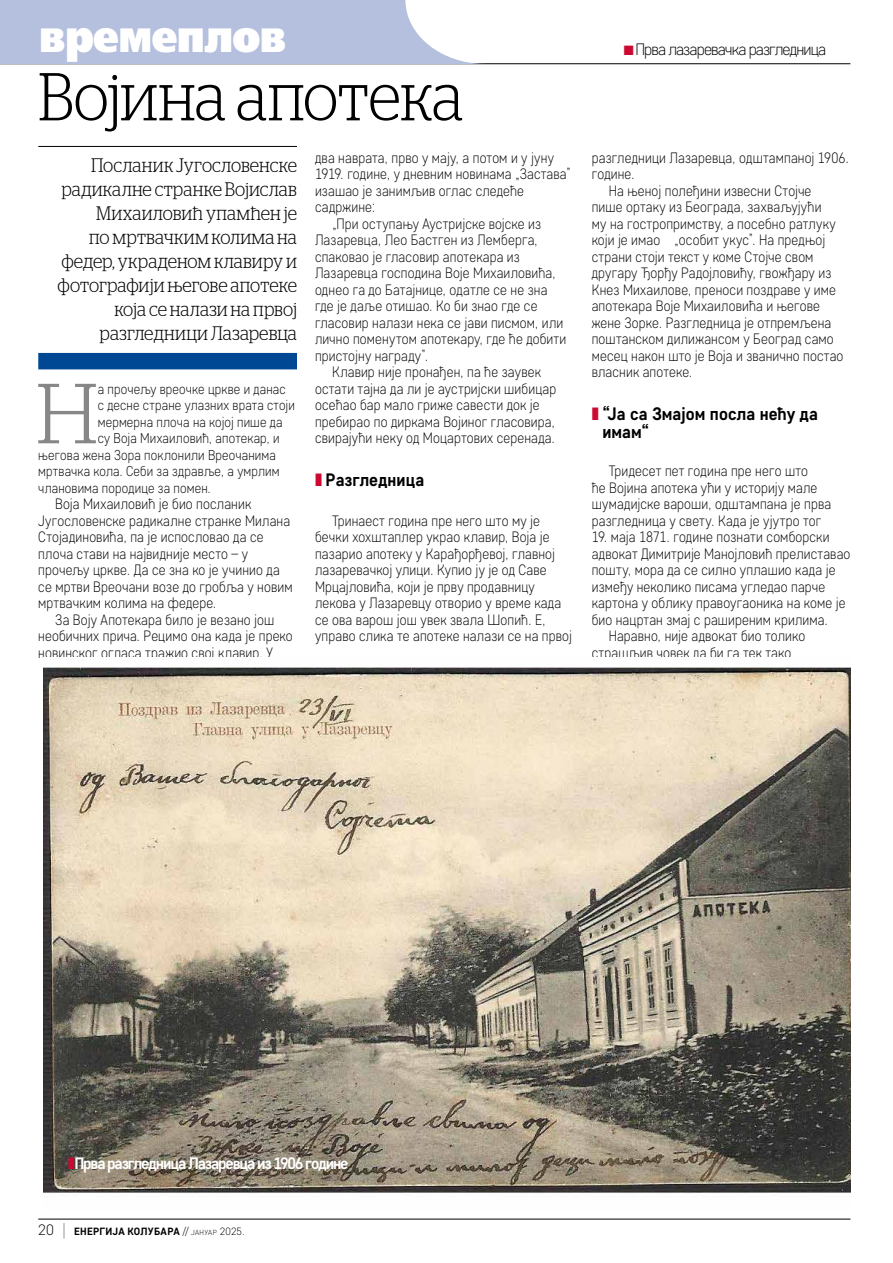
<style>
.page{position:relative;width:893px;height:1263px;background:#fff}
.page>*{position:absolute;margin:0;border:0;box-sizing:border-box;transform-origin:0 0}
.t1{font:300 84.9px "Stag LC";color:#878787}
.t2{font:300 67.5px "Stag LC";letter-spacing:-.005em;color:#000;scale:.9 1}
.t3{font:45px "Free Set Extra Bold C";letter-spacing:-.015em;color:#fff;scale:.9 1}
.t4{font:300 19.5px/24px "Stag LC";letter-spacing:.005em;color:#000;text-align:right;scale:.9 1}
.t5{font:700 18px/18px "Core Sans D55";color:#000;scale:.95 1}
.t6{font:700 16.5px "Core Sans D55";letter-spacing:-.07em;color:#fff}
.t7{font:300 16.5px "Core Sans D25";letter-spacing:-.05em;color:#000}
.t8{font:300 15px/16.5px "Core Sans D25";letter-spacing:.01em;color:#000;scale:.9 1}
.t9{font:300 14.25px "Core Sans D25";letter-spacing:.015em;color:#000;scale:.9 1}
.t10{font:700 10.5px "Core Sans D55";letter-spacing:.02em;color:#000}
.s1{color:#cc0931}
.s2{font-family:"Core Sans D25";font-weight:300;font-size:15px}
.s3{font-family:"Core Sans D15";font-weight:100;font-size:18px}
.s4{font-family:"Core Sans D25";font-weight:300}
.s5{font-family:"Core Sans D25";font-weight:300;font-size:7.35px}
</style>
<div class="page">
<hr style="left:38px;top:1219px;width:812px;height:1px;background:#000">
<hr style="left:0;top:63px;width:850px;height:1px;background:#000">
<hr style="left:38px;top:146px;width:259px;height:1px;background:#000">
<div style="left:38px;top:353px;width:259px;height:16px;background:#004893"></div>
<img style="left:44px;top:667px;width:806px;height:526px">
<svg style="left:0;top:0;width:486px;height:64px;background:#bec8e2"></svg>
<h3 class="t3" style="left:39px;top:10px;width:276px">времеплов</h3>
<h2 class="t2" style="left:38px;top:47px;width:474px">Војина апотека</h2>
<h3 class="t4" style="left:58px;top:151px;width:268px">Посланик Југословенске радикалне странке Војислав<br>Михаиловић упамћен је<br>по мртвачким колима на федер, украденом клавиру и фотографији његове апотеке која се налази на првој разгледници Лазаревца</h3>
<h1 class="t1" style="left:36px;top:352px;width:63px">Н</h1>
<p class="t9" style="left:98px;top:380px;width:210px">а прочељу вреочке цркве и данас</p>
<p class="t9" style="left:98px;top:396px;width:220px">с десне стране улазних врата стоји</p>
<p class="t9" style="left:98px;top:413px;width:207px">мермерна плоча на којој пише да</p>
<p class="t9" style="left:98px;top:429px;width:203px">су Воја Михаиловић, апотекар, и</p>
<p class="t9" style="left:38px;top:446px;width:266px">његова жена Зора поклонили Вреочанима</p>
<p class="t9" style="left:38px;top:462px;width:270px">мртвачка кола. Себи за здравље, а умрлим</p>
<p class="t9" style="left:38px;top:479px;width:193px">члановима породице за помен.</p>
<p class="t8" style="left:38px;top:495px;width:284px;text-indent:17px">Воја Михаиловић је био посланик Југословенске радикалне странке Милана Стојадиновића, па је испословао да се плоча стави на највидније место – у прочељу цркве. Да се зна ко је учинио да се мртви Вреочани возе до гробља у новим мртвачким колима на федере.</p>
<p class="t8" style="left:38px;top:611px;width:284px;text-indent:17px">За Воју Апотекара било је везано још необичних прича. Рецимо она када је преко новинског огласа тражио свој клавир. У</p>
<p class="t8" style="left:315px;top:149px;width:267px">два наврата, прво у мају, а потом и у јуну</p>
<p class="t8" style="left:315px;top:165px;width:286px">1919. године, у дневним новинама „Застава”</p>
<p class="t8" style="left:315px;top:182px;width:234px">изашао је занимљив оглас следеће</p>
<p class="t8" style="left:315px;top:198px;width:68px">садржине:</p>
<p class="t8" style="left:332px;top:215px;width:234px">„При оступању Аустријске војске из</p>
<p class="t8" style="left:315px;top:231px;width:249px">Лазаревца, Лео Бастген из Лемберга,</p>
<p class="t8" style="left:315px;top:248px;width:229px">спаковао је гласовир апотекара из</p>
<p class="t8" style="left:315px;top:264px;width:269px">Лазаревца господина Воје Михаиловића,</p>
<p class="t8" style="left:315px;top:281px;width:260px">однео га до Батајнице, одатле се не зна</p>
<p class="t8" style="left:315px;top:297px;width:249px">где је даље отишао. Ко би знао где се</p>
<p class="t8" style="left:315px;top:314px;width:277px">гласовир налази нека се јави писмом, или</p>
<p class="t8" style="left:315px;top:330px;width:281px">лично поменутом апотекару, где ће добити</p>
<p class="t8" style="left:315px;top:347px;width:127px">пристојну награду”.</p>
<p class="t8" style="left:332px;top:363px;width:234px">Клавир није пронађен, па ће заувек</p>
<p class="t8" style="left:315px;top:380px;width:269px">остати тајна да ли је аустријски шибицар</p>
<p class="t8" style="left:315px;top:396px;width:251px">осећао бар мало гриже савести док је</p>
<p class="t8" style="left:315px;top:413px;width:268px">пребирао по диркама Војиног гласовира,</p>
<p class="t8" style="left:315px;top:429px;width:268px">свирајући неку од Моцартових серенада.</p>
<p class="t5" style="left:315px;top:470px;width:116px"><span class="s1">❚</span> Разгледница</p>
<p class="t8" style="left:315px;top:512px;width:287px;text-indent:17px">Тринаест година пре него што му је бечки хохштаплер украо клавир, Воја је пазарио апотеку у Карађорђевој, главној лазаревачкој улици. Купио ју је од Саве Мрцајловића, који је прву продавницу лекова у Лазаревцу отворио у време када се ова варош још увек звала Шопић. Е, управо слика те апотеке налази се на првој</p>
<p class="t7" style="left:624px;top:39px;width:204px"><span class="s1">■</span> Прва лазаревачка разгледница</p>
<p class="t8" style="left:592px;top:149px;width:287px">разгледници Лазаревца, одштампаној 1906.</p>
<p class="t8" style="left:592px;top:165px;width:49px">године.</p>
<p class="t8" style="left:609px;top:182px;width:227px">На њеној полеђини извесни Стојче</p>
<p class="t8" style="left:592px;top:198px;width:257px">пише ортаку из Београда, захваљујући</p>
<p class="t8" style="left:592px;top:215px;width:272px">му на гостропримству, а посебно ратлуку</p>
<p class="t8" style="left:592px;top:231px;width:261px">који је имао „особит укус”. На предњој</p>
<p class="t8" style="left:592px;top:248px;width:248px">страни стоји текст у коме Стојче свом</p>
<p class="t8" style="left:592px;top:264px;width:268px">другару Ђорђу Радојловићу, гвожђару из</p>
<p class="t8" style="left:592px;top:281px;width:273px">Кнез Михаилове, преноси поздраве у име</p>
<p class="t8" style="left:592px;top:297px;width:255px">апотекара Воје Михаиловића и његове</p>
<p class="t8" style="left:592px;top:314px;width:268px">жене Зорке. Разгледница је отпремљена</p>
<p class="t8" style="left:592px;top:330px;width:270px">поштанском дилижансом у Београд само</p>
<p class="t8" style="left:592px;top:347px;width:281px">месец након што је Воја и званично постао</p>
<p class="t8" style="left:592px;top:363px;width:113px">власник апотеке.</p>
<p class="t5" style="left:602px;top:404px;width:228px;text-indent:-11px"><span class="s1">❚</span> “Ја са Змајом посла нећу да имам“</p>
<p class="t8" style="left:592px;top:462px;width:268px;text-indent:17px">Тридесет пет година пре него што<br>ће Војина апотека ући у историју мале шумадијске вароши, одштампана је прва разгледница у свету. Када је ујутро тог</p>
<p class="t8" style="left:592px;top:528px;width:266px">19. маја 1871. године познати сомборски</p>
<p class="t8" style="left:592px;top:545px;width:289px">адвокат Димитрије Манојловић прелиставао</p>
<p class="t8" style="left:592px;top:561px;width:272px">пошту, мора да се силно уплашио када је</p>
<p class="t8" style="left:592px;top:578px;width:261px">између неколико писама угледао парче</p>
<p class="t8" style="left:592px;top:594px;width:284px">картона у облику правоугаоника на коме је</p>
<p class="t8" style="left:592px;top:611px;width:264px">био нацртан змај с раширеним крилима.</p>
<p class="t8" style="left:609px;top:627px;width:220px">Наравно, није адвокат био толико</p>
<p class="t8" style="left:592px;top:644px;width:223px">страшљив човек да би га тек тако</p>
<p class="t6" style="left:68px;top:1153px;width:282px"><span class="s1">❚</span>Прва разгледница Лазаревца из 1906 године</p>
<p class="t10" style="left:38px;top:1225px;width:208px"><span class="s2">20</span> <span class="s3">|</span> ЕНЕРГИЈА КОЛУБАРА <span class="s4">//</span> <span class="s5">јануар</span> <span class="s4">2025.</span></p>
</div>
